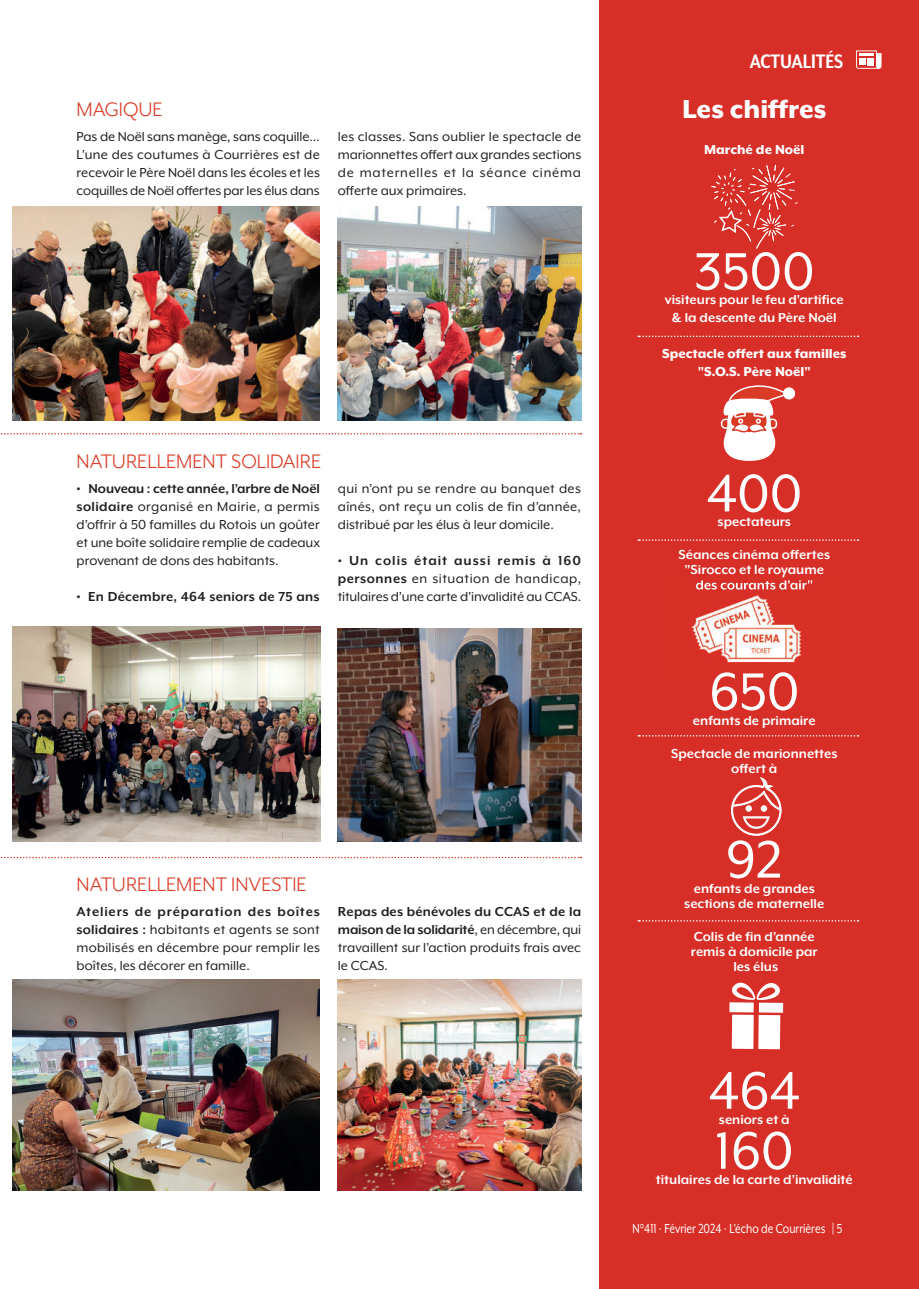
<style>
.page{position:relative;width:919px;height:1289px;background:#fff}
.page>*{position:absolute;margin:0;border:0;box-sizing:border-box;transform-origin:0 0}
.t1{font:60px "Mr Eaves XL Mod OT";color:#fff}
.t2{font:800 30px "Mr Eaves XL Mod OT";color:#fff}
.t3{font:22.5px "Mr Eaves XL Mod OT";color:#da3c26}
.t4{font:700 22.5px "Mr Eaves XL Mod Nar OT";color:#fff}
.t5{font:15px/18px "Mr Eaves XL Mod OT";color:#231f20;text-align:justify}
.t6{font:700 15px/15px "Mr Eaves XL Mod OT";color:#fff;text-align:center}
.t7{font:800 15px/18px "Mr Eaves XL Mod OT";color:#fff;text-align:center}
.t8{font:15px "Mr Eaves XL Mod OT";color:#fff;scale:.8 1}
.t9{font:700 15px "Mr Eaves XL Mod OT";letter-spacing:.015em;color:#231f20}
.s1{font-weight:700}
</style>
<div class="page">
<svg style="left:0;top:856px;width:581px;height:2px"></svg>
<img style="left:13px;top:979px;width:307px;height:211px">
<img style="left:13px;top:207px;width:307px;height:214px">
<img style="left:338px;top:207px;width:243px;height:214px">
<img style="left:338px;top:628px;width:243px;height:214px">
<img style="left:13px;top:627px;width:307px;height:215px">
<img style="left:338px;top:979px;width:243px;height:211px">
<svg style="left:0;top:433px;width:581px;height:1px"></svg>
<div style="left:599px;top:0;width:319px;height:1288px;background:#d72f27"></div>
<svg style="left:856px;top:50px;width:25px;height:19px"></svg>
<div style="left:858px;top:58px;width:7px;height:7px;background:#fff"></div>
<svg style="left:638px;top:335px;width:220px;height:2px"></svg>
<svg style="left:638px;top:539px;width:220px;height:2px"></svg>
<svg style="left:638px;top:920px;width:220px;height:1px"></svg>
<svg style="left:638px;top:735px;width:220px;height:1px"></svg>
<svg style="left:711px;top:165px;width:86px;height:84px"></svg>
<svg style="left:720px;top:385px;width:70px;height:76px"></svg>
<div style="left:783px;top:388px;width:11px;height:11px;background:#fff;border-radius:50%"></div>
<div style="left:782px;top:387px;width:13px;height:12px;border:2px solid #fff;border-radius:50%"></div>
<img style="left:691px;top:577px;width:114px;height:86px">
<img style="left:695px;top:580px;width:118px;height:9px">
<img style="left:714px;top:672px;width:81px;height:8px">
<svg style="left:731px;top:777px;width:50px;height:58px"></svg>
<svg style="left:729px;top:982px;width:54px;height:67px"></svg>
<h3 class="t3" style="left:77px;top:97px;width:88px">MAGIQUE</h3>
<p class="t5" style="left:77px;top:127px;width:245px">Pas de Noël sans manège, sans coquille… L’une des coutumes à Courrières est de recevoir le Père Noël dans les écoles et les coquilles de Noël offertes par les élus dans</p>
<p class="t5" style="left:338px;top:127px;width:245px">les classes. Sans oublier le spectacle de marionnettes offert aux grandes sections de maternelles et la séance cinéma offerte aux primaires.</p>
<h3 class="t3" style="left:77px;top:449px;width:246px">NATURELLEMENT SOLIDAIRE</h3>
<p class="t5" style="left:77px;top:479px;width:245px"><span class="s1">• Nouveau : cette année, l’arbre de Noël solidaire</span> organisé en Mairie, a permis d’offrir à 50 familles du Rotois un goûter et une boîte solidaire remplie de cadeaux provenant de dons des habitants.</p>
<p class="t9" style="left:77px;top:588px;width:244px">• En Décembre, 464 seniors de 75 ans</p>
<p class="t5" style="left:338px;top:479px;width:245px">qui n’ont pu se rendre au banquet des aînés, ont reçu un colis de fin d’année, distribué par les élus à leur domicile.</p>
<p class="t5" style="left:338px;top:551px;width:245px"><span class="s1">• Un colis était aussi remis à 160 personnes</span> en situation de handicap, titulaires d’une carte d'invalidité au CCAS.</p>
<h3 class="t3" style="left:77px;top:872px;width:231px">NATURELLEMENT INVESTIE</h3>
<p class="t5" style="left:77px;top:902px;width:245px"><span class="s1">Ateliers de préparation des boîtes solidaires :</span> habitants et agents se sont mobilisés en décembre pour remplir les boîtes, les décorer en famille.</p>
<p class="t5" style="left:338px;top:902px;width:245px"><span class="s1">Repas des bénévoles du CCAS et de la maison de la solidarité</span>, en décembre, qui travaillent sur l’action produits frais avec le CCAS.</p>
<h3 class="t4" style="left:749px;top:50px;width:95px">ACTUALITÉS</h3>
<h2 class="t2" style="left:682px;top:92px;width:146px">Les chiffres</h2>
<p class="t7" style="left:704px;top:140px;width:102px">Marché de Noël</p>
<h1 class="t1" style="left:694px;top:238px;width:122px">3500</h1>
<p class="t6" style="left:672px;top:310px;width:166px">&amp; la descente du Père Noël</p>
<p class="t7" style="left:662px;top:344px;width:186px">Spectacle offert aux familles "S.O.S. Père Noël"</p>
<p class="t6" style="left:664px;top:292px;width:180px">visiteurs pour le feu d'artifice</p>
<h1 class="t1" style="left:706px;top:460px;width:97px">400</h1>
<p class="t6" style="left:717px;top:514px;width:75px">spectateurs</p>
<p class="t6" style="left:678px;top:547px;width:153px">Séances cinéma offertes "Sirocco et le royaume</p>
<h1 class="t1" style="left:709px;top:658px;width:92px">650</h1>
<p class="t6" style="left:671px;top:745px;width:168px">Spectacle de marionnettes offert à</p>
<p class="t6" style="left:693px;top:712px;width:124px">enfants de primaire</p>
<h1 class="t1" style="left:726px;top:826px;width:58px">92</h1>
<p class="t6" style="left:684px;top:880px;width:141px">enfants de grandes sections de maternelle</p>
<p class="t6" style="left:691px;top:928px;width:128px">Colis de fin d'année remis à domicile par les élus</p>
<h1 class="t1" style="left:708px;top:1057px;width:93px">464</h1>
<p class="t6" style="left:718px;top:1111px;width:72px">seniors et à</p>
<h1 class="t1" style="left:715px;top:1117px;width:80px">160</h1>
<p class="t6" style="left:656px;top:1171px;width:198px">titulaires de la carte d'invalidité</p>
<p class="t8" style="left:632px;top:1219px;width:264px">N°411 · Février 2024 · L’écho de Courrières | 5</p>
</div>
